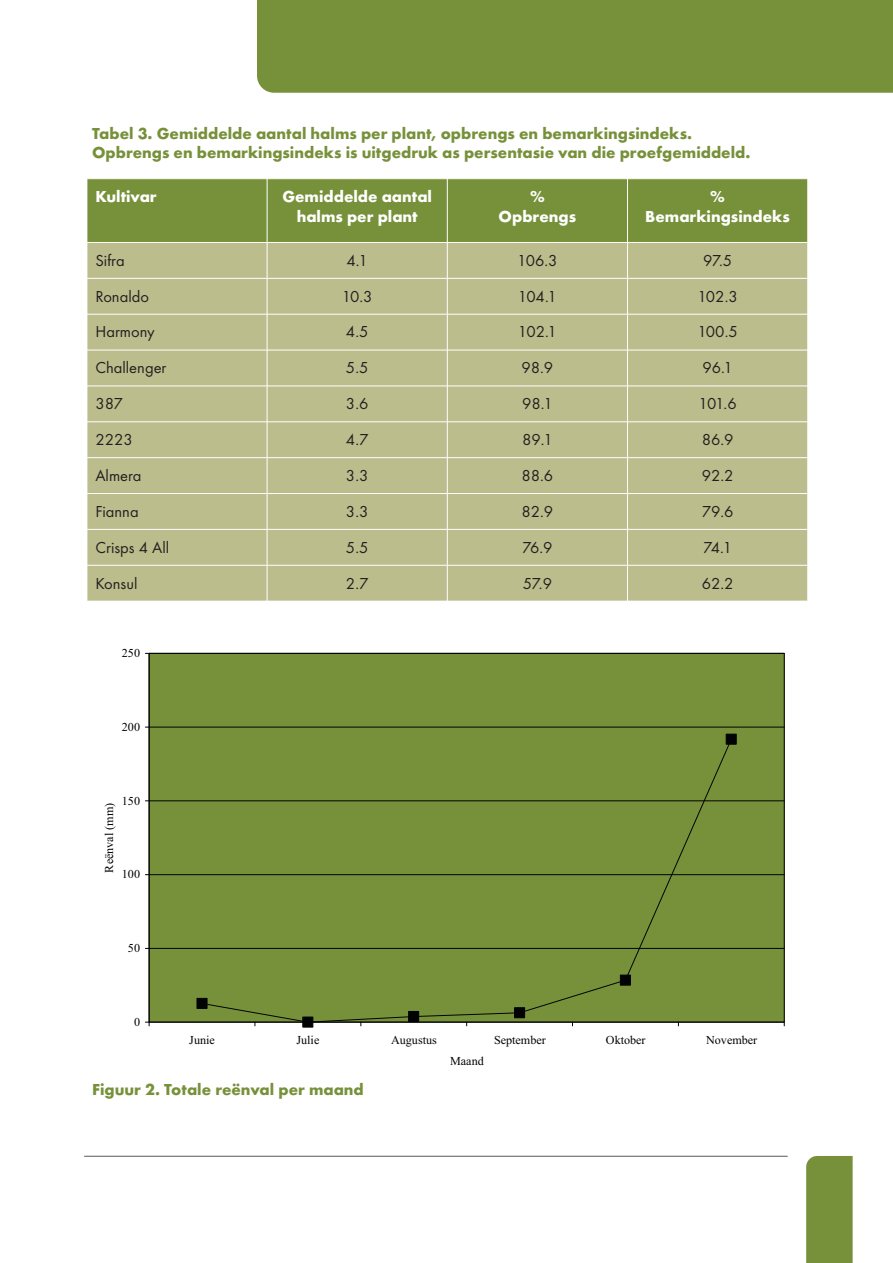
<style>
.page{position:relative;width:893px;height:1263px;background:#fff}
.page>*{position:absolute;margin:0;border:0;box-sizing:border-box;transform-origin:0 0}
.t1{font:16.5px "Bright";color:#231f20}
.t2{font:700 16.5px/19.4px "Bright";color:#77913a}
.t3{font:700 16.5px/19.4px "Bright";color:#fff;text-align:center}
.t4{font:12.15px "Times New Roman";color:#020304}
</style>
<div class="page">
<div style="left:149px;top:653px;width:635px;height:369px;background:#77913a"></div>
<div style="left:87px;top:179px;width:721px;height:422px;background:#bcbd8c"></div>
<div style="left:87px;top:179px;width:180px;height:63px;background:#77913a"></div>
<div style="left:267px;top:179px;width:180px;height:63px;background:#77913a"></div>
<div style="left:447px;top:179px;width:180px;height:63px;background:#77913a"></div>
<div style="left:627px;top:179px;width:181px;height:63px;background:#77913a"></div>
<hr style="left:267px;top:178px;width:1px;height:423px;background:#fff">
<hr style="left:447px;top:178px;width:1px;height:423px;background:#fff">
<hr style="left:627px;top:178px;width:1px;height:423px;background:#fff">
<hr style="left:807px;top:178px;width:1px;height:423px;background:#fff">
<hr style="left:86px;top:565px;width:722px;height:1px;background:#fff">
<hr style="left:86px;top:529px;width:722px;height:1px;background:#fff">
<hr style="left:86px;top:493px;width:722px;height:1px;background:#fff">
<hr style="left:86px;top:457px;width:722px;height:1px;background:#fff">
<hr style="left:86px;top:421px;width:722px;height:1px;background:#fff">
<hr style="left:86px;top:385px;width:722px;height:1px;background:#fff">
<hr style="left:86px;top:350px;width:722px;height:1px;background:#fff">
<hr style="left:86px;top:314px;width:722px;height:1px;background:#fff">
<hr style="left:86px;top:278px;width:722px;height:1px;background:#fff">
<hr style="left:86px;top:242px;width:722px;height:1px;background:#fff">
<hr style="left:84px;top:1156px;width:704px;height:1px;background:#58595b">
<div style="left:806px;top:1156px;width:47px;height:107px;background:#77913a"></div>
<hr style="left:149px;top:948px;width:635px;height:1px;background:#020304">
<hr style="left:149px;top:874px;width:635px;height:1px;background:#020304">
<hr style="left:149px;top:800px;width:635px;height:1px;background:#020304">
<hr style="left:149px;top:727px;width:635px;height:1px;background:#020304">
<hr style="left:149px;top:653px;width:635px;height:1px;background:#020304">
<hr style="left:149px;top:653px;width:1px;height:369px;background:#020304">
<hr style="left:149px;top:1022px;width:635px;height:1px;background:#020304">
<svg style="left:201px;top:745px;width:531px;height:278px"></svg>
<svg style="left:197px;top:998px;width:10px;height:11px"></svg>
<svg style="left:302px;top:1016px;width:12px;height:12px"></svg>
<svg style="left:408px;top:1010px;width:12px;height:12px"></svg>
<svg style="left:514px;top:1007px;width:12px;height:12px"></svg>
<svg style="left:619px;top:974px;width:12px;height:12px"></svg>
<svg style="left:725px;top:733px;width:12px;height:12px"></svg>
<div style="left:257px;top:0;width:636px;height:93px;background:#77913a"></div>
<p class="t2" style="left:92px;top:125px;width:660px">Tabel 3. Gemiddelde aantal halms per plant, opbrengs en bemarkingsindeks.<br>Opbrengs en bemarkingsindeks is uitgedruk as persentasie van die proefgemiddeld.</p>
<p class="t3" style="left:95px;top:189px;width:63px">Kultivar</p>
<p class="t3" style="left:282px;top:189px;width:151px">Gemiddelde aantal halms per plant</p>
<p class="t3" style="left:499px;top:189px;width:79px">%<br>Opbrengs</p>
<p class="t3" style="left:645px;top:189px;width:146px">%<br>Bemarkingsindeks</p>
<p class="t1" style="left:95px;top:253px;width:31px">Sifra</p>
<p class="t1" style="left:347px;top:253px;width:23px">4.1</p>
<p class="t1" style="left:517px;top:253px;width:42px">106.3</p>
<p class="t1" style="left:703px;top:253px;width:31px">97.5</p>
<p class="t1" style="left:95px;top:289px;width:55px">Ronaldo</p>
<p class="t1" style="left:342px;top:289px;width:32px">10.3</p>
<p class="t1" style="left:518px;top:289px;width:40px">104.1</p>
<p class="t1" style="left:697px;top:289px;width:42px">102.3</p>
<p class="t1" style="left:95px;top:325px;width:61px">Harmony</p>
<p class="t1" style="left:346px;top:325px;width:24px">4.5</p>
<p class="t1" style="left:518px;top:325px;width:41px">102.1</p>
<p class="t1" style="left:697px;top:325px;width:42px">100.5</p>
<p class="t1" style="left:95px;top:361px;width:73px">Challenger</p>
<p class="t1" style="left:346px;top:361px;width:24px">5.5</p>
<p class="t1" style="left:521px;top:361px;width:33px">98.9</p>
<p class="t1" style="left:702px;top:361px;width:32px">96.1</p>
<p class="t1" style="left:95px;top:397px;width:29px">387</p>
<p class="t1" style="left:346px;top:397px;width:24px">3.6</p>
<p class="t1" style="left:522px;top:397px;width:32px">98.1</p>
<p class="t1" style="left:698px;top:397px;width:40px">101.6</p>
<p class="t1" style="left:95px;top:433px;width:39px">2223</p>
<p class="t1" style="left:346px;top:433px;width:24px">4.7</p>
<p class="t1" style="left:522px;top:433px;width:32px">89.1</p>
<p class="t1" style="left:702px;top:433px;width:33px">86.9</p>
<p class="t1" style="left:95px;top:469px;width:48px">Almera</p>
<p class="t1" style="left:346px;top:469px;width:24px">3.3</p>
<p class="t1" style="left:521px;top:469px;width:33px">88.6</p>
<p class="t1" style="left:702px;top:469px;width:33px">92.2</p>
<p class="t1" style="left:95px;top:504px;width:45px">Fianna</p>
<p class="t1" style="left:346px;top:504px;width:24px">3.3</p>
<p class="t1" style="left:521px;top:504px;width:33px">82.9</p>
<p class="t1" style="left:702px;top:504px;width:33px">79.6</p>
<p class="t1" style="left:95px;top:540px;width:75px">Crisps 4 All</p>
<p class="t1" style="left:346px;top:540px;width:24px">5.5</p>
<p class="t1" style="left:522px;top:540px;width:32px">76.9</p>
<p class="t1" style="left:703px;top:540px;width:30px">74.1</p>
<p class="t1" style="left:95px;top:576px;width:44px">Konsul</p>
<p class="t1" style="left:346px;top:576px;width:24px">2.7</p>
<p class="t1" style="left:523px;top:576px;width:31px">57.9</p>
<p class="t1" style="left:702px;top:576px;width:33px">62.2</p>
<p class="t4" style="left:122px;top:649px;width:20px">250</p>
<p class="t4" style="left:122px;top:722px;width:20px">200</p>
<p class="t4" style="left:122px;top:796px;width:20px">150</p>
<p class="t4" style="left:105px;top:872px;width:71px;rotate:-90deg">Reënval (mm)</p>
<p class="t4" style="left:122px;top:870px;width:20px">100</p>
<p class="t4" style="left:128px;top:944px;width:14px">50</p>
<p class="t4" style="left:134px;top:1017px;width:8px">0</p>
<p class="t4" style="left:189px;top:1035px;width:27px">Junie</p>
<p class="t4" style="left:296px;top:1035px;width:24px">Julie</p>
<p class="t4" style="left:391px;top:1035px;width:47px">Augustus</p>
<p class="t4" style="left:494px;top:1035px;width:53px">September</p>
<p class="t4" style="left:606px;top:1035px;width:41px">Oktober</p>
<p class="t4" style="left:706px;top:1035px;width:53px">November</p>
<p class="t4" style="left:450px;top:1057px;width:35px">Maand</p>
<p class="t2" style="left:92px;top:1081px;width:273px">Figuur 2. Totale reënval per maand</p>
</div>
